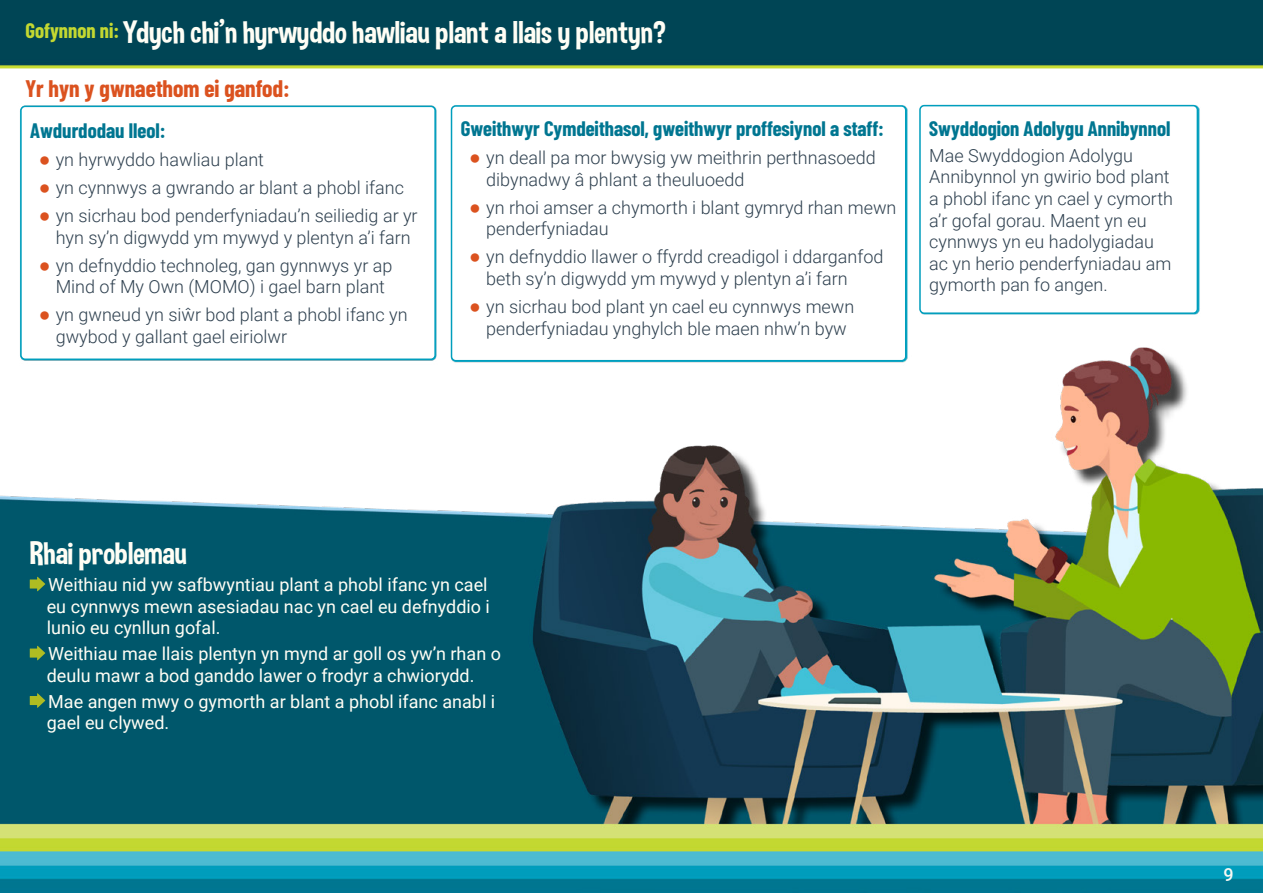
<style>
.page{position:relative;width:1263px;height:893px;background:#fff}
.page>*{position:absolute;margin:0;border:0;box-sizing:border-box;transform-origin:0 0}
.t1{font:31.5px "Dimbo";color:#fffef5}
.t2{font:700 24px "Barlow Condensed";color:#db521f}
.t3{font:700 21px "Barlow Condensed";color:#007691}
.t4{font:300 18px/21.6px "Roboto";color:#2e404f}
.t5{font:18px/21.6px "Roboto";color:#fffef5}
.t6{font:500 18px "Roboto";color:#f9f8f3}
.s1{font-family:"Arial";font-weight:700;font-size:19.5px;color:#db521f}
</style>
<div class="page">
<img style="left:0;top:0;width:1263px;height:893px">
<svg style="left:30px;top:577px;width:15px;height:14px"></svg>
<svg style="left:30px;top:646px;width:15px;height:14px"></svg>
<svg style="left:30px;top:693px;width:15px;height:15px"></svg>
<div style="left:21px;top:106px;width:414px;height:253px;background:#fff;border-radius:4px"></div>
<div style="left:20px;top:106px;width:416px;height:254px;border:2px solid #009ebd;border-radius:4px"></div>
<div style="left:451px;top:106px;width:455px;height:255px;background:#fff;border-radius:4px"></div>
<div style="left:451px;top:105px;width:455px;height:256px;border:2px solid #009ebd;border-radius:4px"></div>
<div style="left:920px;top:106px;width:277px;height:207px;background:#fff;border-radius:4px"></div>
<div style="left:919px;top:105px;width:279px;height:209px;border:2px solid #009ebd;border-radius:4px"></div>
<p class="t1" style="left:26px;top:14px;width:642px"><sup>Gofynnon</sup> <sup>ni:</sup> Ydych chi’n hyrwyddo hawliau plant a llais y plentyn?</p>
<p class="t2" style="left:26px;top:71px;width:266px">Yr hyn y gwnaethom ei ganfod:</p>
<p class="t3" style="left:30px;top:116px;width:137px">Awdurdodau lleol:</p>
<p class="t4" style="left:39px;top:148px;width:227px"><span class="s1">●</span> yn hyrwyddo hawliau plant</p>
<p class="t4" style="left:39px;top:176px;width:367px"><span class="s1">●</span> yn cynnwys a gwrando ar blant a phobl ifanc</p>
<p class="t4" style="left:39px;top:204px;width:380px;text-align:center"><span class="s1">●</span> yn sicrhau bod penderfyniadau’n seiliedig ar yr hyn sy’n digwydd ym mywyd y plentyn a’i farn</p>
<p class="t4" style="left:39px;top:254px;width:355px;text-align:center"><span class="s1">●</span> yn defnyddio technoleg, gan gynnwys yr ap<br>Mind of My Own (MOMO) i gael barn plant</p>
<p class="t4" style="left:56px;top:303px;width:353px;text-indent:-17px"><span class="s1">●</span> yn gwneud yn siŵr bod plant a phobl ifanc yn gwybod y gallant gael eiriolwr</p>
<p class="t3" style="left:461px;top:114px;width:425px">Gweithwyr Cymdeithasol, gweithwyr proffesiynol a staff:</p>
<p class="t4" style="left:486px;top:146px;width:391px;text-indent:-17px"><span class="s1">●</span> yn deall pa mor bwysig yw meithrin perthnasoedd dibynadwy â phlant a theuluoedd</p>
<p class="t4" style="left:486px;top:196px;width:412px;text-indent:-17px"><span class="s1">●</span> yn rhoi amser a chymorth i blant gymryd rhan mewn penderfyniadau</p>
<p class="t4" style="left:486px;top:246px;width:399px;text-indent:-17px"><span class="s1">●</span> yn defnyddio llawer o ffyrdd creadigol i ddarganfod beth sy’n digwydd ym mywyd y plentyn a’i farn</p>
<p class="t4" style="left:469px;top:295px;width:387px;text-align:center"><span class="s1">●</span> yn sicrhau bod plant yn cael eu cynnwys mewn penderfyniadau ynghylch ble maen nhw’n byw</p>
<p class="t3" style="left:929px;top:113px;width:243px">Swyddogion Adolygu Annibynnol</p>
<p class="t4" style="left:929px;top:144px;width:245px">Mae Swyddogion Adolygu<br>Annibynnol yn gwirio bod plant a phobl ifanc yn cael y cymorth a’r gofal gorau. Maent yn eu cynnwys yn eu hadolygiadau ac yn herio penderfyniadau am gymorth pan fo angen.</p>
<p class="t1" style="left:30px;top:534px;width:158px">Rhai problemau</p>
<p class="t5" style="left:47px;top:573px;width:445px">Weithiau nid yw safbwyntiau plant a phobl ifanc yn cael eu cynnwys mewn asesiadau nac yn cael eu defnyddio i lunio eu cynllun gofal.</p>
<p class="t5" style="left:47px;top:642px;width:456px">Weithiau mae llais plentyn yn mynd ar goll os yw’n rhan o deulu mawr a bod ganddo lawer o frodyr a chwiorydd.</p>
<p class="t5" style="left:47px;top:690px;width:450px">Mae angen mwy o gymorth ar blant a phobl ifanc anabl i gael eu clywed.</p>
<p class="t6" style="left:1223px;top:862px;width:12px">9</p>
</div>
